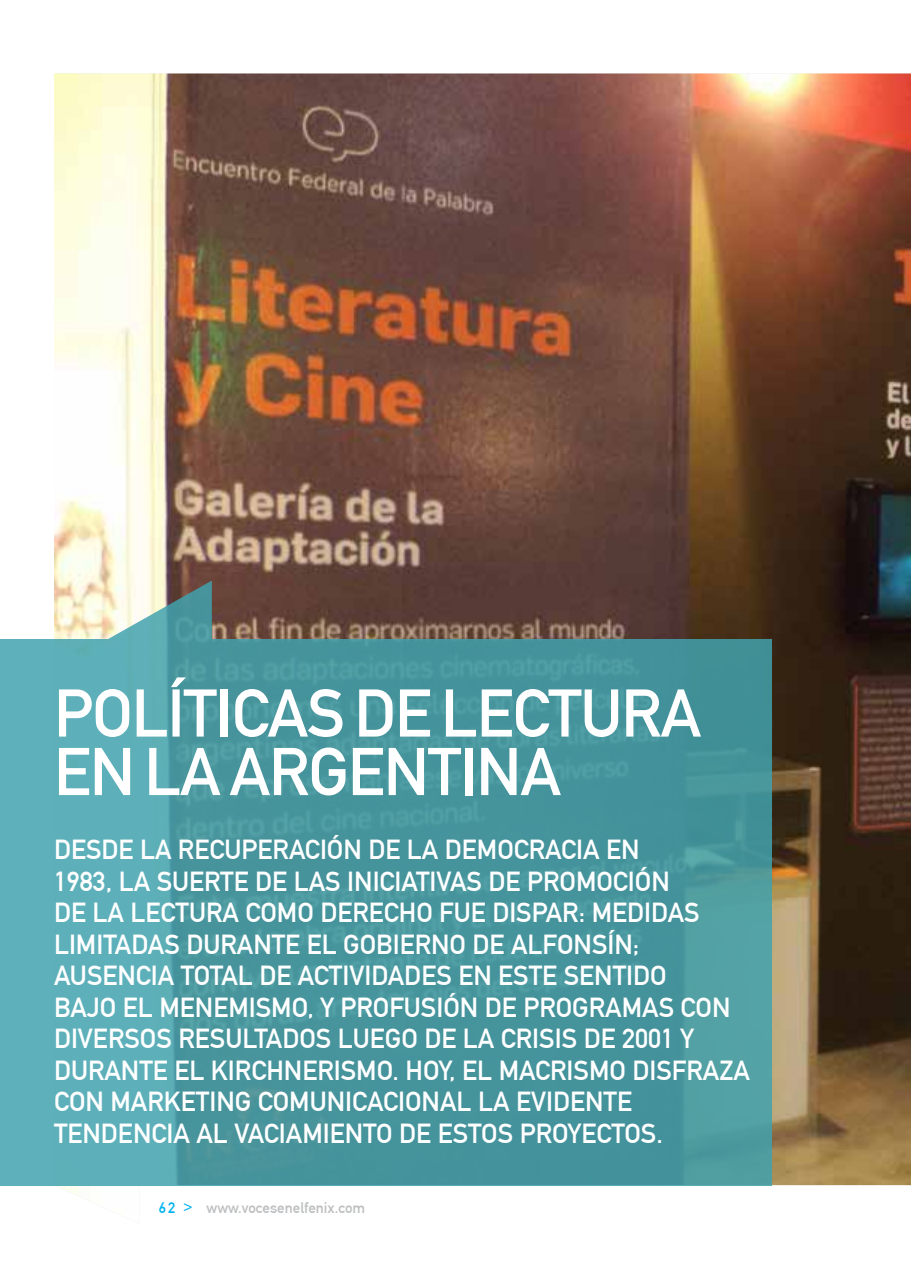
<style>
.page{position:relative;width:911px;height:1263px;background:#fff}
.page>*{position:absolute;margin:0;border:0;box-sizing:border-box;transform-origin:0 0}
.t1{font:66.3px/58.5px "DIN1451 Mittelschrift";letter-spacing:-.015em;color:#fff}
.t2{font:27px/31.5px "DIN1451 Mittelschrift";color:#fff}
.t3{font:15px "DIN1451 Mittelschrift";color:#bcbec0}
.s1{color:#00b3f0}
</style>
<div class="page">
<img style="left:54px;top:74px;width:857px;height:1125px">
<svg style="left:0;top:639px;width:771px;height:546px;background:#4c9ba3"></svg>
<svg style="left:108px;top:581px;width:104px;height:58px;background:#96b9b4"></svg>
<h1 class="t1" style="left:54px;top:684px;width:649px">POLÍTICAS DE LECTURA<br>EN LA ARGENTINA</h1>
<p class="t2" style="left:54px;top:834px;width:697px">DESDE LA RECUPERACIÓN DE LA DEMOCRACIA EN<br>1983, LA SUERTE DE LAS INICIATIVAS DE PROMOCIÓN<br>DE LA LECTURA COMO DERECHO FUE DISPAR: MEDIDAS LIMITADAS DURANTE EL GOBIERNO DE ALFONSÍN; AUSENCIA TOTAL DE ACTIVIDADES EN ESTE SENTIDO<br>BAJO EL MENEMISMO, Y PROFUSIÓN DE PROGRAMAS CON DIVERSOS RESULTADOS LUEGO DE LA CRISIS DE 2001 Y DURANTE EL KIRCHNERISMO. HOY, EL MACRISMO DISFRAZA CON MARKETING COMUNICACIONAL LA EVIDENTE TENDENCIA AL VACIAMIENTO DE ESTOS PROYECTOS.</p>
<p class="t3" style="left:159px;top:1199px;width:208px"><span class="s1">62 &gt;</span> WWW.VOCESENELFENIX.COM</p>
</div>
